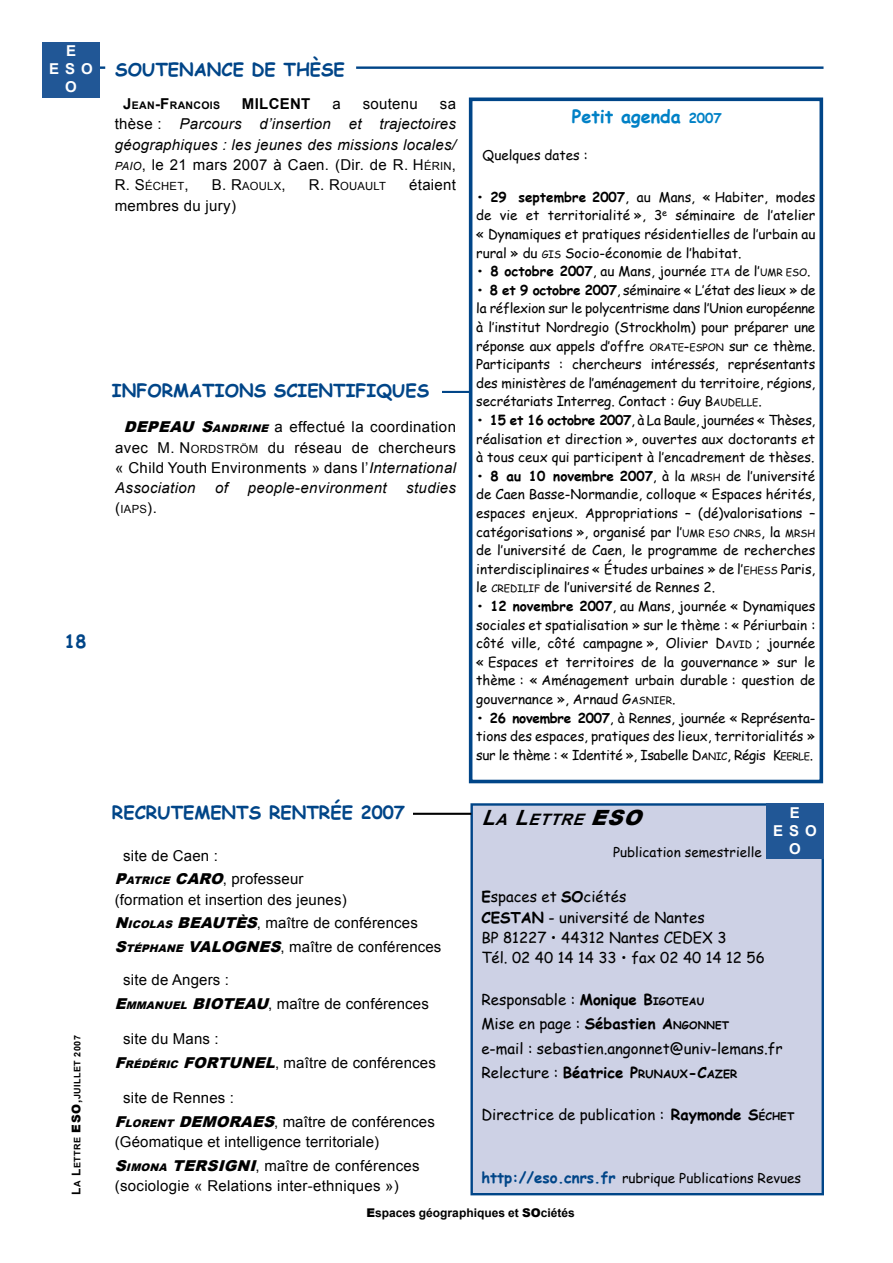
<style>
.page{position:relative;width:893px;height:1263px;background:#fff}
.page>*{position:absolute;margin:0;border:0;box-sizing:border-box;transform-origin:0 0}
.t1{font:700 18px "Comic Sans MS";color:#004588}
.t2{font:700 18px "Comic Sans MS";color:#0081c6}
.t3{font:italic 700 15.75px "Arial";color:#000}
.t4{font:15px/20.2px "Arial";letter-spacing:.01em;color:#000}
.t5{font:15px/20.2px "Comic Sans MS";color:#000}
.t6{font:italic 15px/20.4px "Arial";letter-spacing:.02em;color:#000;text-align:justify}
.t7{font:700 15px "Arial";color:#000}
.t8{font:italic 900 15px "Arial";color:#000}
.t9{font:700 15px/18px "Arial";letter-spacing:.4em;color:#fff;text-align:center}
.t10{font:13.5px/18.6px "Comic Sans MS";color:#000;text-align:justify}
.t11{font:700 13.5px "Comic Sans MS";color:#000}
.t12{font:700 12px "Arial";color:#000}
.t13{font:11.25px "Arial";letter-spacing:.02em;color:#000}
.t14{font:700 11.25px "Comic Sans MS";color:#000}
.t15{font:italic 900 10.5px "Arial";color:#000}
.t16{font:700 9px "Arial";letter-spacing:.05em;color:#000}
.s1{font-size:12px}
.s2{font-weight:900;font-size:12px}
.s3{font-size:10.5px}
.s4{font-style:normal}
.s5{font-size:11.25px}
.s6{font-style:normal;font-size:11.25px}
.s7{font-size:15px}
.s8{font-weight:900;font-style:italic;font-size:10.5px}
.s9{font-style:italic}
.s10{font-weight:900;font-style:italic}
.s11{font-size:13.5px}
.s12{font-weight:700}
.s13{font-size:10.2px}
.s14{font-size:21px}
.s15{font-weight:900;font-size:21px}
.s16{font-weight:700;font-size:10.5px}
.s17{font-weight:700;font-size:11.25px}
.s18{font-weight:700;font-size:15px;color:#004588}
.s19{font-weight:900}
</style>
<div class="page">
<hr style="left:82px;top:66px;width:741px;height:3px;background:#004588">
<div style="left:43px;top:43px;width:57px;height:55px;background:#215796"></div>
<div style="left:472px;top:804px;width:351px;height:390px;background:#cdd1e5"></div>
<div style="left:470px;top:803px;width:354px;height:392px;border:2px solid #004588"></div>
<div style="left:766px;top:804px;width:57px;height:55px;background:#215796"></div>
<div style="left:469px;top:97px;width:354px;height:686px;border:4px solid #004588"></div>
<div style="left:105px;top:57px;width:251px;height:27px;background:#fff"></div>
<hr style="left:114px;top:813px;width:357px;height:2px;background:#000">
<div style="left:103px;top:800px;width:310px;height:27px;background:#fff"></div>
<hr style="left:114px;top:391px;width:357px;height:2px;background:#004588">
<div style="left:103px;top:378px;width:338px;height:27px;background:#fff"></div>
<p class="t9" style="left:49px;top:42px;width:45px">E<br>ESO<br>O</p>
<h1 class="t1" style="left:65px;top:628px;width:22px">18</h1>
<p class="t16" style="left:72px;top:1195px;width:161px;rotate:-90deg"><span class="s1">L</span>A <span class="s1">L</span>ETTRE <span class="s2">ESO</span><span class="s1">,</span>JUILLET 2007</p>
<h1 class="t1" style="left:115px;top:56px;width:231px">SOUTENANCE DE THÈSE</h1>
<p class="t7" style="left:123px;top:95px;width:155px">J<span class="s3">ean</span>-F<span class="s3">rancois</span> M ILCENT</p>
<p class="t4" style="left:332px;top:93px;width:10px">a</p>
<p class="t4" style="left:363px;top:93px;width:57px">soutenu</p>
<p class="t6" style="left:115px;top:93px;width:343px;text-indent:325px"><span class="s4">sa thèse :</span> Parcours d’insertion et trajectoires géographiques : les jeunes des missions locales/ <span class="s5">PAIO</span><span class="s4">, le 21 mars 2007 à Caen. (Dir. de R. H</span><span class="s6">érin</span> <span class="s4">,</span></p>
<p class="t13" style="left:115px;top:180px;width:47px"><span class="s7">R. S</span>échet</p>
<p class="t4" style="left:184px;top:175px;width:6px">,</p>
<p class="t4" style="left:212px;top:175px;width:40px">B. R<span class="s5">aou</span></p>
<p class="t13" style="left:267px;top:180px;width:20px">lx<span class="s7">,</span></p>
<p class="t13" style="left:309px;top:180px;width:41px"><span class="s7">R. R</span>ouau</p>
<p class="t13" style="left:373px;top:180px;width:10px">lt</p>
<p class="t4" style="left:409px;top:175px;width:48px">étaient</p>
<p class="t4" style="left:115px;top:195px;width:123px">membres du jury)</p>
<h1 class="t1" style="left:112px;top:377px;width:319px">INFORMATIONS SCIENTIFIQUES</h1>
<p class="t8" style="left:124px;top:419px;width:99px">DEPEAU S<span class="s3">ANDR</span></p>
<p class="t4" style="left:247px;top:417px;width:211px"><span class="s8">INE</span> a effectué la coordination</p>
<p class="t4" style="left:115px;top:437px;width:85px">avec M. N<span class="s5">ordstr</span></p>
<p class="t4" style="left:115px;top:437px;width:342px;text-align:justify;text-indent:125px"><span class="s5">öm</span> du réseau de chercheurs « Child Youth Environments » dans l’<span class="s9">International Association</span></p>
<p class="t6" style="left:215px;top:478px;width:14px">of</p>
<p class="t6" style="left:248px;top:478px;width:140px">people-environment</p>
<p class="t6" style="left:406px;top:478px;width:51px">studies</p>
<p class="t13" style="left:115px;top:503px;width:43px"><span class="s7">(</span>IAPS<span class="s7">).</span></p>
<h1 class="t1" style="left:112px;top:799px;width:294px">RECRUTEMENTS RENTRÉE 2007</h1>
<p class="t4" style="left:123px;top:845px;width:96px">site de Caen :</p>
<p class="t15" style="left:115px;top:875px;width:21px"><span class="s7">P</span>ATR</p>
<p class="t4" style="left:115px;top:869px;width:233px;text-align:center"><span class="s8">ICE</span> <span class="s10">CARO</span>, professeur<br>(formation et insertion des jeunes)</p>
<p class="t15" style="left:115px;top:919px;width:35px"><span class="s7">N</span>ICOLAS</p>
<p class="t4" style="left:177px;top:913px;width:242px"><span class="s10">BEAUTÈS</span>, maître de conférences</p>
<p class="t15" style="left:115px;top:942px;width:21px"><span class="s7">S</span>TÉPHANE</p>
<p class="t4" style="left:188px;top:936px;width:255px"><span class="s10">VALOGNES</span>, maître de conférences</p>
<p class="t4" style="left:123px;top:969px;width:107px">site de Angers :</p>
<p class="t15" style="left:115px;top:999px;width:21px"><span class="s7">E</span>MMANUEL</p>
<p class="t4" style="left:192px;top:993px;width:238px"><span class="s10">BIOTEAU</span>, maître de conférences</p>
<p class="t4" style="left:123px;top:1029px;width:97px">site du Mans :</p>
<p class="t15" style="left:115px;top:1058px;width:20px"><span class="s7">F</span>RÉDÉR</p>
<p class="t4" style="left:165px;top:1052px;width:272px"><span class="s8">IC</span> <span class="s10">FORTUNEL</span>, maître de conférences</p>
<p class="t4" style="left:123px;top:1088px;width:112px">site de Rennes :</p>
<p class="t15" style="left:115px;top:1117px;width:20px"><span class="s7">F</span>LORENT</p>
<p class="t4" style="left:115px;top:1112px;width:322px;text-indent:64px"><span class="s10">DEMORAES</span>, maître de conférences (Géomatique et intelligence territoriale)</p>
<p class="t15" style="left:115px;top:1161px;width:26px"><span class="s7">S</span>IMONA</p>
<p class="t4" style="left:115px;top:1155px;width:306px;text-indent:57px"><span class="s10">TERSIGNI</span>, maître de conférences (sociologie « Relations inter-ethniques »)</p>
<h1 class="t2" style="left:572px;top:103px;width:151px">Petit agenda <span class="s11">2007</span></h1>
<p class="t10" style="left:483px;top:146px;width:107px">Quelques dates :</p>
<p class="t11" style="left:476px;top:187px;width:17px">• 29</p>
<p class="t10" style="left:476px;top:187px;width:341px;text-indent:42px"><span class="s12">septembre 2007</span>, au Mans, « Habiter, modes de vie et territorialité », 3<sup>e</sup> séminaire de l’atelier « Dynamiques et pratiques résidentielles de l’urbain au rural » du <span class="s13">GIS</span> Socio-économie de l’habitat.</p>
<p class="t10" style="left:476px;top:261px;width:336px"><span class="s12">• 8 octobre 2007</span>, au Mans, journée <span class="s13">ITA</span> de l’<span class="s13">UMR ESO</span>.</p>
<p class="t10" style="left:476px;top:280px;width:341px"><span class="s12">• 8 et 9 octobre 2007</span>, séminaire « L’état des lieux » de la réflexion sur le polycentrisme dans l’Union européenne à l’institut Nordregio (Strockholm) pour préparer une réponse aux appels d’offre <span class="s13">ORATE</span>-<span class="s13">ESPON</span> sur ce thème.<br>Participants : chercheurs intéressés, représentants des ministères de l’aménagement du territoire, régions, secrétariats Interreg. Contact : Guy B<span class="s13">audelle</span></p>
<p class="t10" style="left:758px;top:392px;width:5px">.</p>
<p class="t10" style="left:476px;top:410px;width:341px"><span class="s12">• 15 et 16 octobre 2007</span>, à La Baule, journées « Thèses, réalisation et direction », ouvertes aux doctorants et à tous ceux qui participent à l’encadrement de thèses.</p>
<p class="t10" style="left:476px;top:466px;width:341px"><span class="s12">• 8 au 10 novembre 2007</span>, à la <span class="s13">MRSH</span> de l’université de Caen Basse-Normandie, colloque « Espaces hérités, espaces enjeux. Appropriations – (dé)valorisations – catégorisations », organisé par l’<span class="s13">UMR ESO CNRS</span>, la <span class="s13">MRSH </span>de l’université de Caen, le programme de recherches interdisciplinaires « Études urbaines » de l’<span class="s13">EHESS</span> Paris, le <span class="s13">CREDILIF</span> de l’université de Rennes 2.</p>
<p class="t10" style="left:476px;top:596px;width:341px"><span class="s12">• 12 novembre 2007</span>, au Mans, journée « Dynamiques sociales et spatialisation » sur le thème : « Périurbain : côté ville, côté campagne », Olivier D<span class="s13">a vid</span> ; journée « Espaces et territoires de la gouvernance » sur le thème : « Aménagement urbain durable : question de gouvernance », Arnaud G<span class="s13">asnier</span></p>
<p class="t10" style="left:672px;top:689px;width:5px">.</p>
<p class="t10" style="left:476px;top:708px;width:341px;text-indent:36px"><span class="s12">novembre 2007</span>, à Rennes, journée « Représenta&shy;tions des espaces, pratiques des lieux, territorialités » sur le thème : « Identité », Isabelle D<span class="s13">anic</span></p>
<p class="t11" style="left:476px;top:708px;width:17px">• 26</p>
<p class="t10" style="left:727px;top:745px;width:61px">, Régis K<span class="s13">eerle</span></p>
<p class="t10" style="left:810px;top:745px;width:5px">.</p>
<p class="t9" style="left:773px;top:803px;width:45px">E<br>ESO<br>O</p>
<p class="t3" style="left:481px;top:811px;width:169px"><span class="s14">L</span>A <span class="s14">L</span>ETTRE <span class="s15">ESO</span></p>
<p class="t10" style="left:613px;top:842px;width:150px">Publication semestrielle</p>
<p class="t5" style="left:481px;top:886px;width:285px"><span class="s12">E</span>spaces et <span class="s12">SO</span>ciétés<br><span class="s12">CESTAN</span> - université de Nantes<br>BP 81227 • 44312 Nantes CEDEX 3<br>Tél. 02 40 14 14 33 • fax 02 40 14 12 56</p>
<p class="t5" style="left:481px;top:986px;width:303px;line-height:24.5px">Responsable : <span class="s12">Monique B</span><span class="s16">igoteau<br></span>Mise en page : <span class="s12">Sébastien A</span><span class="s16">ngonnet<br></span>e-mail : sebastien.angonnet@univ-lemans.fr Relecture : <span class="s12">Béatrice P</span><span class="s17">RUNAU</span></p>
<p class="t14" style="left:680px;top:1066px;width:59px">X<span class="s7">-C</span>AZER</p>
<p class="t5" style="left:481px;top:1103px;width:314px">Directrice de publication : <span class="s12">Raymonde S</span><span class="s16">échet</span></p>
<p class="t10" style="left:481px;top:1168px;width:321px"><span class="s18">http://eso.cnrs.fr</span> rubrique Publications Revues</p>
<p class="t12" style="left:366px;top:1206px;width:210px"><span class="s19">E</span>spaces géographiques et <span class="s19">SO</span>ciétés</p>
</div>
